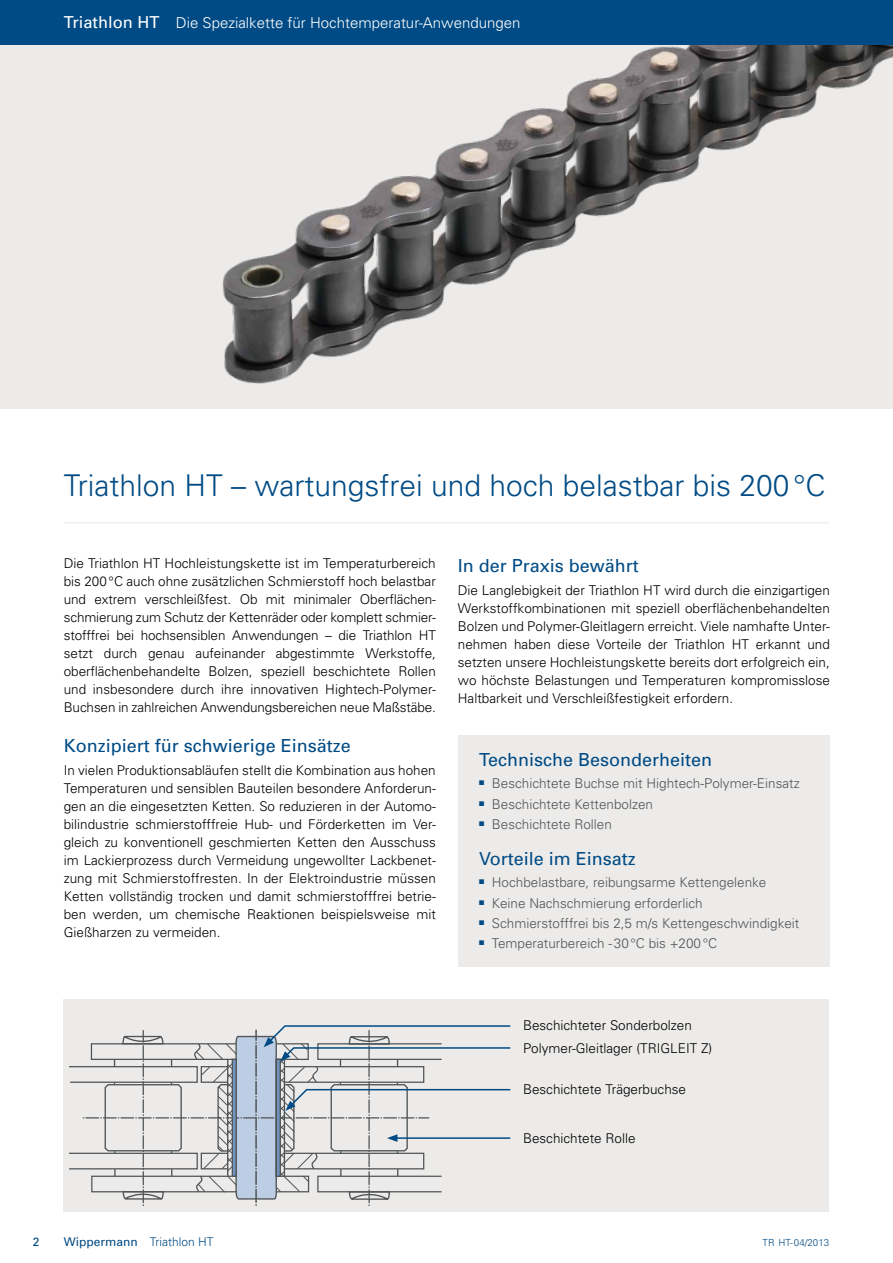
<style>
.page{position:relative;width:893px;height:1263px;background:#fff}
.page>*{position:absolute;margin:0;border:0;box-sizing:border-box;transform-origin:0 0}
.t1{font:300 30px "Univers";color:#004b85}
.t2{font:18px "Univers";color:#004b85}
.t3{font:300 15px "Univers";color:#fff}
.t4{font:300 13.5px/18px "Univers";color:#000;text-align:justify}
.t5{font:300 13.5px "Univers";color:#505456}
.t6{font:300 12px "Univers";color:#004b85}
.t7{font:12px "Univers";color:#004b85}
.t8{font:300 9.75px "Univers";color:#004b85}
.s1{font-weight:400;font-size:16.5px}
.s2{font-weight:400}
</style>
<div class="page">
<div style="left:0;top:45px;width:893px;height:364px;background:#ecebea"></div>
<img style="left:222px;top:45px;width:671px;height:339px">
<div style="left:458px;top:736px;width:371px;height:231px;background:#ecebea"></div>
<hr style="left:64px;top:522px;width:765px;height:1px;background:#ecebea">
<div style="left:0;top:0;width:893px;height:45px;background:#004b85"></div>
<div style="left:64px;top:999px;width:765px;height:213px;background:#ecebea"></div>
<svg style="left:69px;top:1025px;width:442px;height:181px"></svg>
<p class="t3" style="left:64px;top:14px;width:458px"><span class="s1">Triathlon HT</span> Die Spezialkette für Hochtemperatur-Anwendungen</p>
<h1 class="t1" style="left:64px;top:467px;width:763px">Triathlon HT – wartungsfrei und hoch belastbar bis 200°C</h1>
<p class="t4" style="left:64px;top:554px;width:374px">Die Triathlon HT Hochleistungskette ist im Temperaturbereich bis 200°C auch ohne zusätzlichen Schmierstoff hoch belastbar und extrem verschleißfest. Ob mit minimaler Oberflächen&shy;schmierung zum Schutz der Kettenräder oder komplett schmier&shy;stofffrei bei hochsensiblen Anwendungen – die Triathlon HT setzt durch genau aufeinander abgestimmte Werkstoffe, oberflächenbehandelte Bolzen, speziell beschichtete Rollen und insbesondere durch ihre innovativen Hightech-Polymer-Buchsen in zahlreichen Anwendungsbereichen neue Maßstäbe.</p>
<h2 class="t2" style="left:64px;top:735px;width:289px">Konzipiert für schwierige Einsätze</h2>
<p class="t4" style="left:64px;top:761px;width:374px">In vielen Produktionsabläufen stellt die Kombination aus hohen Temperaturen und sensiblen Bauteilen besondere Anforderun&shy;gen an die eingesetzten Ketten. So reduzieren in der Automo&shy;bilindustrie schmierstofffreie Hub- und Förderketten im Ver&shy;gleich zu konventionell geschmierten Ketten den Ausschuss im Lackierprozess durch Vermeidung ungewollter Lackbenet&shy;zung mit Schmierstoffresten. In der Elektroindustrie müssen Ketten vollständig trocken und damit schmierstofffrei betrie&shy;ben werden, um chemische Reaktionen beispielsweise mit Gießharzen zu vermeiden.</p>
<h2 class="t2" style="left:458px;top:555px;width:183px">In der Praxis bewährt</h2>
<p class="t4" style="left:458px;top:581px;width:374px">Die Langlebigkeit der Triathlon HT wird durch die einzigartigen Werkstoffkombinationen mit speziell oberflächenbehandelten Bolzen und Polymer-Gleitlagern erreicht. Viele namhafte Unter&shy;nehmen haben diese Vorteile der Triathlon HT erkannt und setzten unsere Hochleistungskette bereits dort erfolgreich ein, wo höchste Belastungen und Temperaturen kompromisslose Haltbarkeit und Verschleißfestigkeit erfordern.</p>
<h2 class="t2" style="left:479px;top:749px;width:235px">Technische Besonderheiten</h2>
<p class="t5" style="left:479px;top:775px;width:322px"><sup>■</sup> Beschichtete Buchse mit Hightech-Polymer-Einsatz</p>
<p class="t5" style="left:479px;top:796px;width:176px"><sup>■</sup> Beschichtete Kettenbolzen</p>
<p class="t5" style="left:479px;top:816px;width:134px"><sup>■</sup> Beschichtete Rollen</p>
<h2 class="t2" style="left:479px;top:848px;width:158px">Vorteile im Einsatz</h2>
<p class="t5" style="left:479px;top:874px;width:289px"><sup>■</sup> Hochbelastbare, reibungsarme Kettengelenke</p>
<p class="t5" style="left:479px;top:895px;width:225px"><sup>■</sup> Keine Nachschmierung erforderlich</p>
<p class="t5" style="left:479px;top:915px;width:322px"><sup>■</sup> Schmierstofffrei bis 2,5 m/s Kettengeschwindigkeit</p>
<p class="t5" style="left:479px;top:935px;width:240px"><sup>■</sup> Temperaturbereich -30°C bis +200°C</p>
<p class="t4" style="left:523px;top:1013px;width:191px;line-height:23.2px">Beschichteter Sonderbolzen<br>Polymer-Gleitlager (TRIGLEIT Z)</p>
<p class="t4" style="left:523px;top:1080px;width:165px">Beschichtete Trägerbuchse</p>
<p class="t4" style="left:523px;top:1129px;width:114px">Beschichtete Rolle</p>
<p class="t7" style="left:33px;top:1235px;width:8px">2</p>
<p class="t6" style="left:64px;top:1234px;width:151px"><span class="s2">Wippermann</span> Triathlon HT</p>
<p class="t8" style="left:763px;top:1236px;width:68px">TR HT-04/2013</p>
</div>
